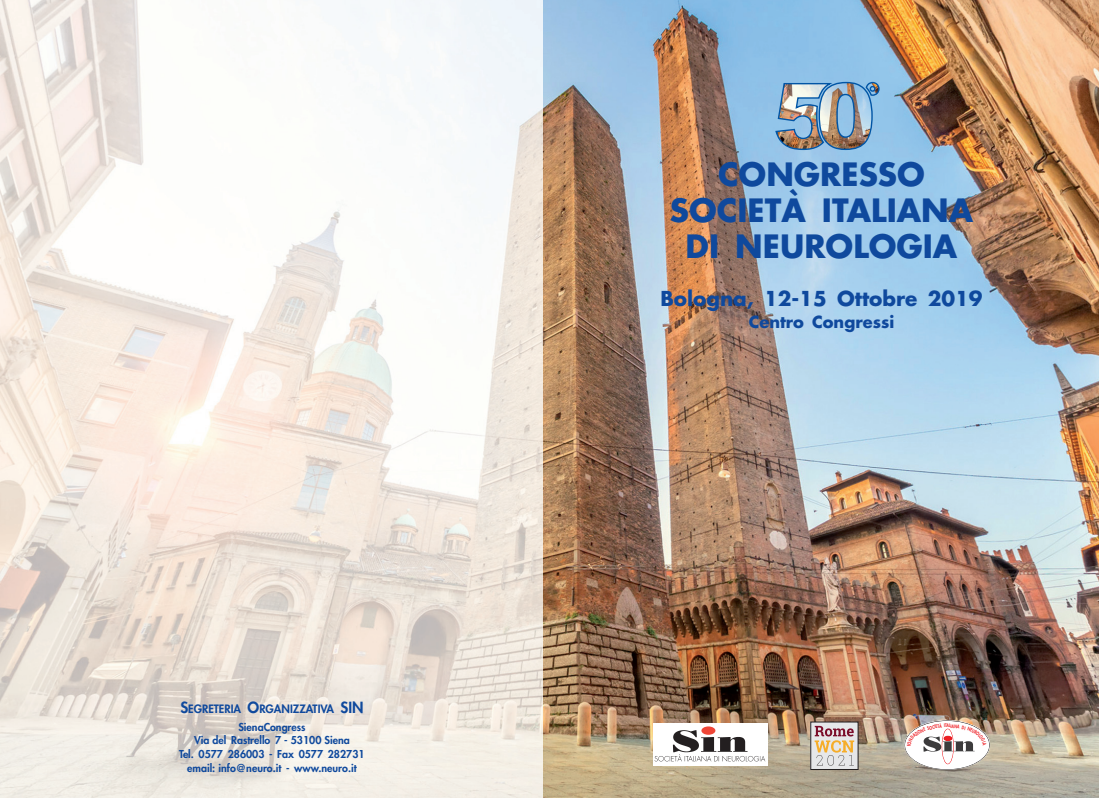
<style>
.page{position:relative;width:1099px;height:798px;background:#fff}
.page>*{position:absolute;margin:0;border:0;box-sizing:border-box;transform-origin:0 0}
.t1{font:700 31.25px/36.2px "Futura";color:#0f499d;text-align:center}
.t2{font:700 20px "Futura";color:#0f499d}
.t3{font:700 16.25px "Futura";color:#0f499d}
.t4{font:800 11.25px "Futura";color:#0f499d}
.t5{font:800 10.62px/13.8px "Futura";color:#0f499d;text-align:center}
.s1{font-size:15px}
</style>
<div class="page">
<img style="left:0;top:0;width:544px;height:797px">
<img style="left:544px;top:0;width:554px;height:797px">
<div style="left:654px;top:722px;width:114px;height:43px;background:#fff"></div>
<img style="left:654px;top:728px;width:112px;height:34px">
<div style="left:701px;top:726px;width:14px;height:8px;background:#ef4637;border-radius:50%"></div>
<div style="left:810px;top:721px;width:48px;height:48px;background:#e6e7e9"></div>
<div style="left:810px;top:721px;width:48px;height:48px;border:1px solid #231f20"></div>
<svg style="left:814px;top:725px;width:40px;height:40px"></svg>
<img style="left:774px;top:81px;width:106px;height:70px">
<svg style="left:904px;top:720px;width:85px;height:49px"></svg>
<p class="t4" style="left:180px;top:703px;width:185px"><span class="s1">S</span>EGRETERIA <span class="s1">O</span>RGANIZZATIVA <span class="s1">SIN</span></p>
<p class="t5" style="left:179px;top:720px;width:187px">SienaCongress<br>Via del Rastrello 7 - 53100 Siena<br>Tel. 0577 286003 - Fax 0577 282731 email: info@neuro.it - www.neuro.it</p>
<h1 class="t1" style="left:669px;top:158px;width:305px">CONGRESSO<br>SOCIETÀ ITALIANA<br>DI NEUROLOGIA</h1>
<h2 class="t2" style="left:660px;top:289px;width:324px">Bologna, 12-15 Ottobre 2019</h2>
<h3 class="t3" style="left:748px;top:314px;width:147px">Centro Congressi</h3>
</div>
